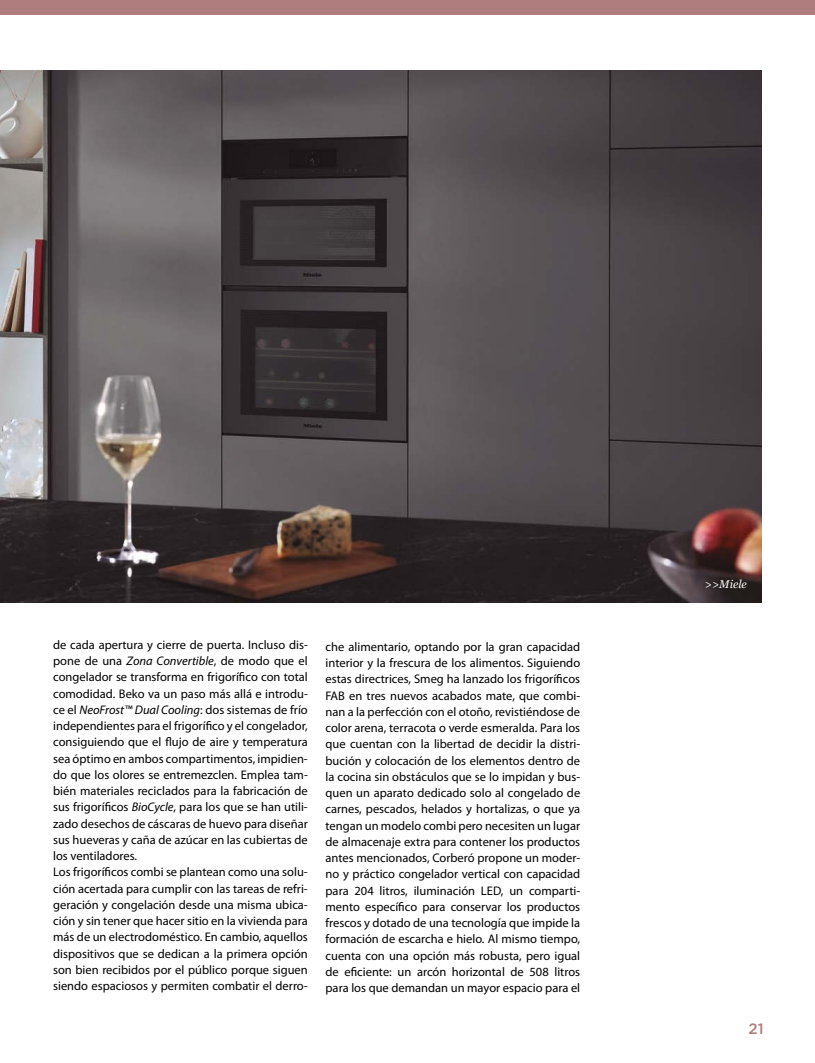
<style>
.page{position:relative;width:815px;height:1063px;background:#fff}
.page>*{position:absolute;margin:0;border:0;box-sizing:border-box;transform-origin:0 0}
.t1{font:500 15px "Gotham";color:#b07d7e}
.t2{font:12.5px/16.2px "Myriad Pro";color:#000}
.t3{font:italic 11.25px "Georgia";color:#fff}
.s1{font-style:italic}
</style>
<div class="page">
<div style="left:0;top:0;width:815px;height:14px;background:#b07d7e"></div>
<img style="left:0;top:71px;width:762px;height:532px">
<p class="t2" style="left:53px;top:636px;width:256px">de cada apertura y cierre de puerta. Incluso dis&shy;pone de una <span class="s1">Zona Convertible</span>, de modo que el congelador se transforma en frigorífico con total comodidad. Beko va un paso más allá e introdu&shy;ce el <span class="s1">NeoFrost™ Dual Cooling</span>: dos sistemas de frío independientes para el frigorífico y el congelador, consiguiendo que el flujo de aire y temperatura sea óptimo en ambos compartimentos, impidien&shy;do que los olores se entremezclen. Emplea tam&shy;bién materiales reciclados para la fabricación de sus frigoríficos <span class="s1">BioCycle</span>, para los que se han utili&shy;zado desechos de cáscaras de huevo para diseñar sus hueveras y caña de azúcar en las cubiertas de los ventiladores.<br>Los frigoríficos combi se plantean como una solu&shy;ción acertada para cumplir con las tareas de refri&shy;geración y congelación desde una misma ubica&shy;ción y sin tener que hacer sitio en la vivienda para más de un electrodoméstico. En cambio, aquellos dispositivos que se dedican a la primera opción son bien recibidos por el público porque siguen siendo espaciosos y permiten combatir el derro-</p>
<p class="t2" style="left:326px;top:638px;width:256px;text-align:justify">che alimentario, optando por la gran capacidad interior y la frescura de los alimentos. Siguiendo estas directrices, Smeg ha lanzado los frigoríficos FAB en tres nuevos acabados mate, que combi&shy;nan a la perfección con el otoño, revistiéndose de color arena, terracota o verde esmeralda. Para los que cuentan con la libertad de decidir la distri&shy;bución y colocación de los elementos dentro de la cocina sin obstáculos que se lo impidan y bus&shy;quen un aparato dedicado solo al congelado de carnes, pescados, helados y hortalizas, o que ya tengan un modelo combi pero necesiten un lugar de almacenaje extra para contener los productos antes mencionados, Corberó propone un moder&shy;no y práctico congelador vertical con capacidad para 204 litros, iluminación LED, un comparti&shy;mento específico para conservar los productos frescos y dotado de una tecnología que impide la formación de escarcha e hielo. Al mismo tiempo, cuenta con una opción más robusta, pero igual de eficiente: un arcón horizontal de 508 litros para los que demandan un mayor espacio para el</p>
<p class="t3" style="left:705px;top:577px;width:44px">&gt;&gt;Miele</p>
<p class="t1" style="left:748px;top:1018px;width:17px">21</p>
</div>
